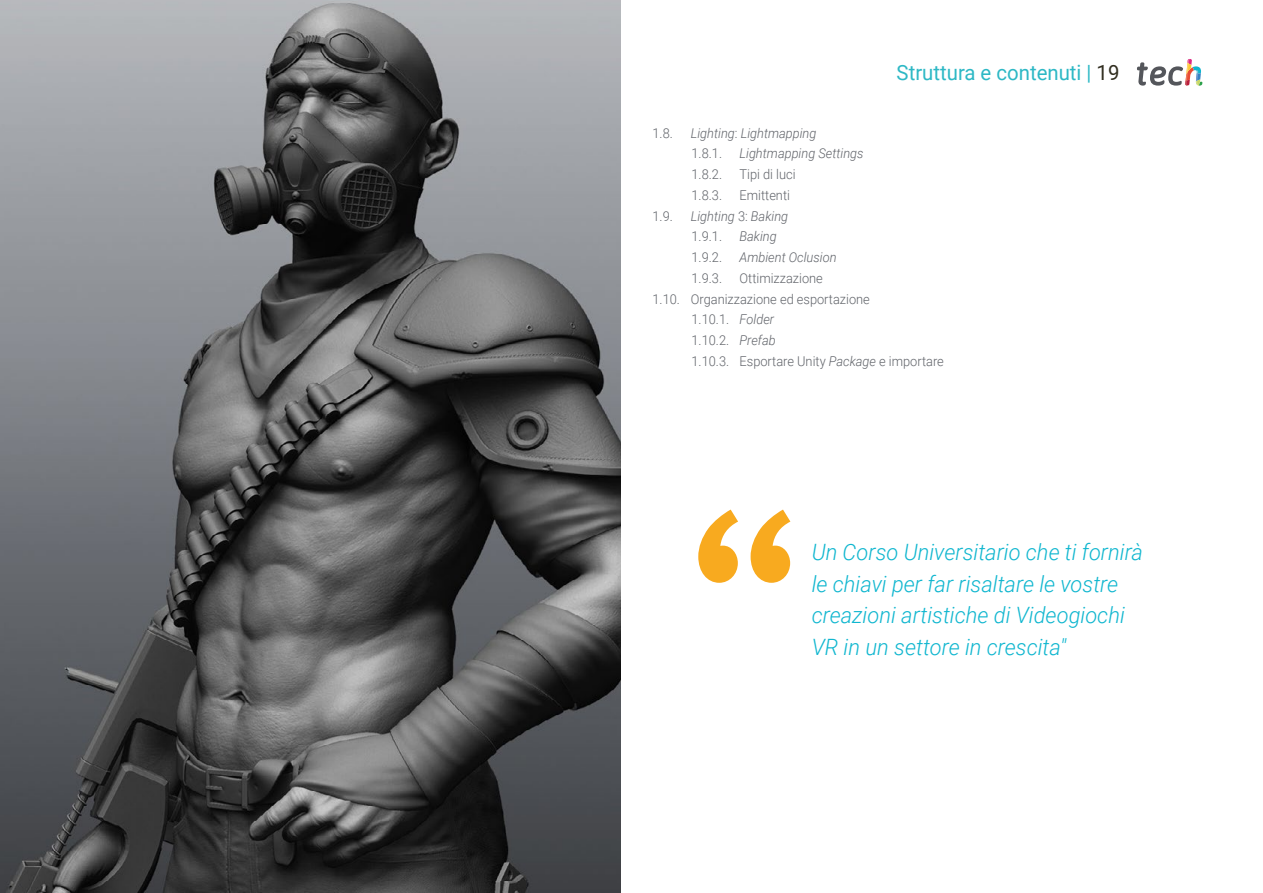
<style>
.page{position:relative;width:1263px;height:893px;background:#fff}
.page>*{position:absolute;margin:0;border:0;box-sizing:border-box;transform-origin:0 0}
.t1{font:italic 300 22.5px/31.5px "Roboto";color:#0fb6cf}
.t2{font:21px "Roboto";color:#2db8c5}
.t3{font:300 13.5px "Roboto";color:#61646a;scale:.95 1}
.t4{font:italic 300 13.5px/20.7px "Roboto";color:#61646a;scale:.95 1}
.s1{font-style:normal}
.s2{color:#312e20}
.s3{font-style:italic}
</style>
<div class="page">
<svg style="left:1137px;top:59px;width:65px;height:27px"></svg>
<svg style="left:698px;top:510px;width:92px;height:73px"></svg>
<img style="left:0;top:0;width:621px;height:893px">
<p class="t3" style="left:652px;top:123px;width:23px">1.8.</p>
<p class="t4" style="left:691px;top:122px;width:134px">Lighting<span class="s1">:</span> Lightmapping<br><span class="s1">1.8.1.</span></p>
<p class="t4" style="left:739px;top:143px;width:132px">Lightmapping Settings</p>
<p class="t3" style="left:691px;top:165px;width:34px">1.8.2.</p>
<p class="t3" style="left:739px;top:165px;width:61px">Tipi di luci</p>
<p class="t3" style="left:691px;top:186px;width:34px">1.8.3.</p>
<p class="t3" style="left:739px;top:186px;width:55px">Emittenti</p>
<p class="t3" style="left:652px;top:206px;width:23px">1.9.</p>
<p class="t4" style="left:691px;top:205px;width:104px">Lighting <span class="s1">3:</span> Baking<br><span class="s1">1.9.1.</span></p>
<p class="t4" style="left:739px;top:226px;width:41px">Baking</p>
<h2 class="t2" style="left:897px;top:57px;width:224px">Struttura e contenuti | <span class="s2">19</span></h2>
<p class="t3" style="left:691px;top:248px;width:34px">1.9.2.</p>
<p class="t4" style="left:739px;top:247px;width:104px">Ambient Oclusion</p>
<p class="t3" style="left:691px;top:269px;width:34px">1.9.3.</p>
<p class="t3" style="left:739px;top:269px;width:89px">Ottimizzazione</p>
<p class="t3" style="left:652px;top:289px;width:230px">1.10. Organizzazione ed esportazione</p>
<p class="t3" style="left:691px;top:310px;width:88px">1.10.1. <span class="s3">Folder</span></p>
<p class="t3" style="left:691px;top:331px;width:90px">1.10.2. <span class="s3">Prefab</span></p>
<p class="t3" style="left:691px;top:352px;width:267px">1.10.3. Esportare Unity <span class="s3">Package</span> e importare</p>
<h1 class="t1" style="left:812px;top:536px;width:333px">Un Corso Universitario che ti fornirà le chiavi per far risaltare le vostre creazioni artistiche di Videogiochi VR in un settore in crescita"</h1>
</div>
